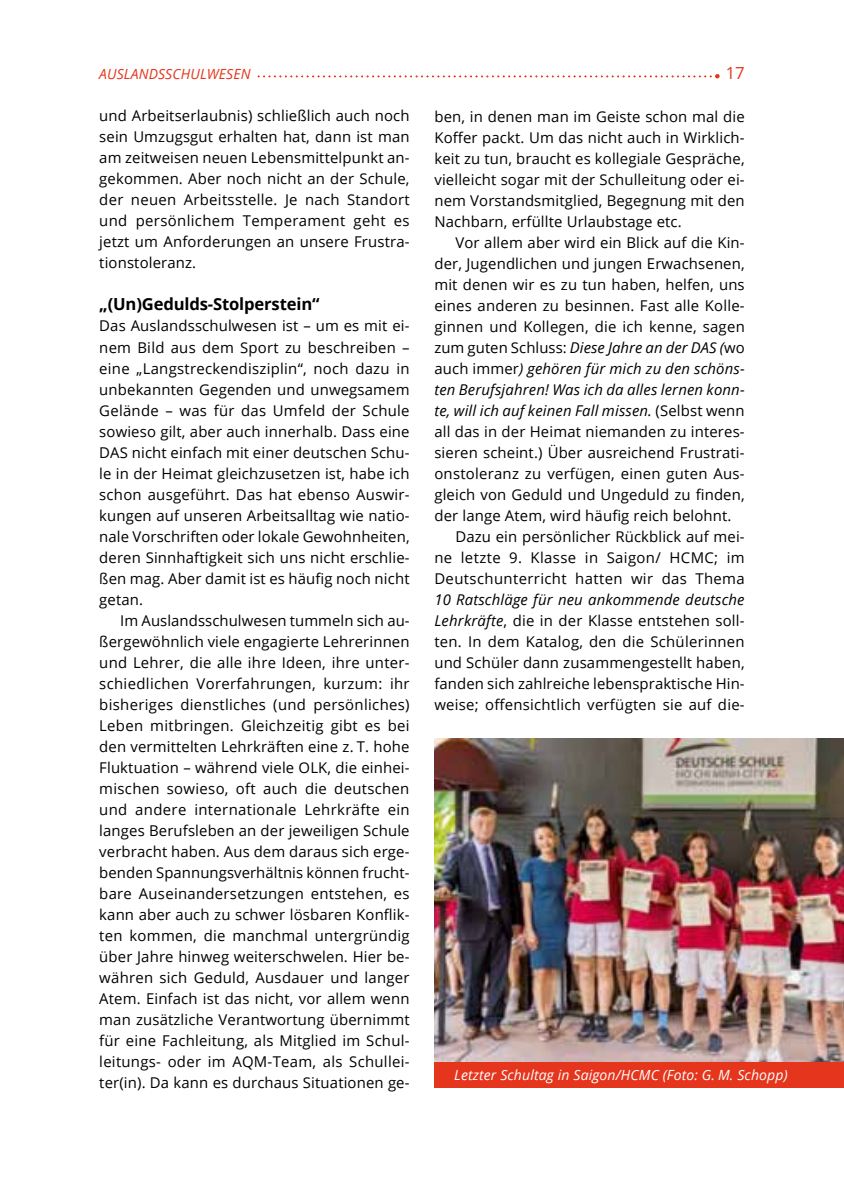
<style>
.page{position:relative;width:844px;height:1191px;background:#fff}
.page>*{position:absolute;margin:0;border:0;box-sizing:border-box;transform-origin:0 0}
.t1{font:700 16.62px "Open Sans";letter-spacing:-.01em;color:#000}
.t2{font:16.62px "Open Sans";color:#e5351d}
.t3{font:14.88px/21px "Open Sans";letter-spacing:.01em;color:#000;text-align:justify}
.t4{font:italic 14.88px "Open Sans";letter-spacing:.01em;color:#000}
.t5{font:italic 14px "Open Sans";letter-spacing:.01em;color:#fff}
.t6{font:italic 14px "Open Sans";letter-spacing:.01em;color:#e5351d}
.s1{font-style:normal}
.s2{font-style:italic}
</style>
<div class="page">
<svg style="left:257px;top:74px;width:462px;height:4px"></svg>
<img style="left:434px;top:739px;width:409px;height:323px">
<div style="left:434px;top:1062px;width:409px;height:25px;background:#e5351d"></div>
<p class="t6" style="left:99px;top:65px;width:153px">AUSLANDSSCHULWESEN</p>
<p class="t2" style="left:725px;top:62px;width:21px">17</p>
<p class="t3" style="left:99px;top:105px;width:312px">und Arbeitserlaubnis) schließlich auch noch sein Umzugsgut erhalten hat, dann ist man am zeitweisen neuen Lebensmittelpunkt an&shy;gekommen. Aber noch nicht an der Schule, der neuen Arbeitsstelle. Je nach Standort und persönlichem Temperament geht es jetzt um Anforderungen an unsere Frustra&shy;tionstoleranz.</p>
<p class="t1" style="left:99px;top:293px;width:222px">„(Un)Gedulds-Stolperstein“</p>
<p class="t3" style="left:99px;top:315px;width:312px">Das Auslandsschulwesen ist – um es mit ei&shy;nem Bild aus dem Sport zu beschreiben – eine „Langstreckendisziplin“, noch dazu in unbekannten Gegenden und unwegsamem Gelände – was für das Umfeld der Schule sowieso gilt, aber auch innerhalb. Dass eine DAS nicht einfach mit einer deutschen Schu&shy;le in der Heimat gleichzusetzen ist, habe ich schon ausgeführt. Das hat ebenso Auswir&shy;kungen auf unseren Arbeitsalltag wie natio&shy;nale Vorschriften oder lokale Gewohnheiten, deren Sinnhaftigkeit sich uns nicht erschlie&shy;ßen mag. Aber damit ist es häufig noch nicht getan.</p>
<p class="t3" style="left:99px;top:609px;width:312px;text-indent:21px">Im Auslandsschulwesen tummeln sich au&shy;ßergewöhnlich viele engagierte Lehrerinnen und Lehrer, die alle ihre Ideen, ihre unter&shy;schiedlichen Vorerfahrungen, kurzum: ihr bisheriges dienstliches (und persönliches)<br>Leben mitbringen. Gleichzeitig gibt es bei den vermittelten Lehrkräften eine z. T. hohe Fluktuation – während viele OLK, die einhei&shy;mischen sowieso, oft auch die deutschen und andere internationale Lehrkräfte ein langes Berufsleben an der jeweiligen Schule verbracht haben. Aus dem daraus sich erge&shy;benden Spannungsverhältnis können frucht&shy;bare Auseinandersetzungen entstehen, es kann aber auch zu schwer lösbaren Konflik&shy;ten kommen, die manchmal untergründig über Jahre hinweg weiterschwelen. Hier be&shy;währen sich Geduld, Ausdauer und langer Atem. Einfach ist das nicht, vor allem wenn man zusätzliche Verantwortung übernimmt für eine Fachleitung, als Mitglied im Schul&shy;leitungs- oder im AQM-Team, als Schullei&shy;ter(in). Da kann es durchaus Situationen ge-</p>
<p class="t3" style="left:434px;top:105px;width:312px">ben, in denen man im Geiste schon mal die Koffer packt. Um das nicht auch in Wirklich&shy;keit zu tun, braucht es kollegiale Gespräche, vielleicht sogar mit der Schulleitung oder ei&shy;nem Vorstandsmitglied, Begegnung mit den Nachbarn, erfüllte Urlaubstage etc.</p>
<p class="t3" style="left:455px;top:231px;width:291px">Vor allem aber wird ein Blick auf die Kin-</p>
<p class="t3" style="left:434px;top:252px;width:312px">der, Jugendlichen und jungen Erwachsenen,</p>
<p class="t3" style="left:434px;top:273px;width:312px">mit denen wir es zu tun haben, helfen, uns</p>
<p class="t3" style="left:434px;top:294px;width:312px">eines anderen zu besinnen. Fast alle Kolle-</p>
<p class="t3" style="left:434px;top:315px;width:312px">ginnen und Kollegen, die ich kenne, sagen</p>
<p class="t4" style="left:434px;top:337px;width:312px"><span class="s1">zum guten Schluss:</span> Diese Jahre an der DAS (<span class="s1">wo</span></p>
<p class="t4" style="left:434px;top:358px;width:312px"><span class="s1">auch immer</span>) gehören für mich zu den schöns-</p>
<p class="t4" style="left:434px;top:379px;width:312px">ten Berufsjahren! Was ich da alles lernen konn-</p>
<p class="t4" style="left:434px;top:400px;width:312px">te, will ich auf keinen Fall missen. <span class="s1">(Selbst wenn</span></p>
<p class="t3" style="left:434px;top:420px;width:312px">all das in der Heimat niemanden zu interes-</p>
<p class="t3" style="left:434px;top:441px;width:312px">sieren scheint.) Über ausreichend Frustrati-</p>
<p class="t3" style="left:434px;top:462px;width:312px">onstoleranz zu verfügen, einen guten Aus-</p>
<p class="t3" style="left:434px;top:483px;width:312px">gleich von Geduld und Ungeduld zu finden,</p>
<p class="t3" style="left:434px;top:504px;width:298px">der lange Atem, wird häufig reich belohnt.</p>
<p class="t3" style="left:455px;top:525px;width:291px">Dazu ein persönlicher Rückblick auf mei-</p>
<p class="t3" style="left:434px;top:546px;width:312px">ne letzte 9. Klasse in Saigon/ HCMC; im</p>
<p class="t3" style="left:434px;top:567px;width:312px">Deutschunterricht hatten wir das Thema</p>
<p class="t3" style="left:434px;top:588px;width:312px"><span class="s2">10 Ratschläge für neu ankommende deutsche Lehrkräfte</span>, die in der Klasse entstehen soll&shy;ten. In dem Katalog, den die Schülerinnen und Schüler dann zusammengestellt haben, fanden sich zahlreiche lebenspraktische Hin&shy;weise; offensichtlich verfügten sie auf die-</p>
<p class="t5" style="left:454px;top:1065px;width:335px">Letzter Schultag in Saigon/HCMC (Foto: G. M. Schopp)</p>
</div>
